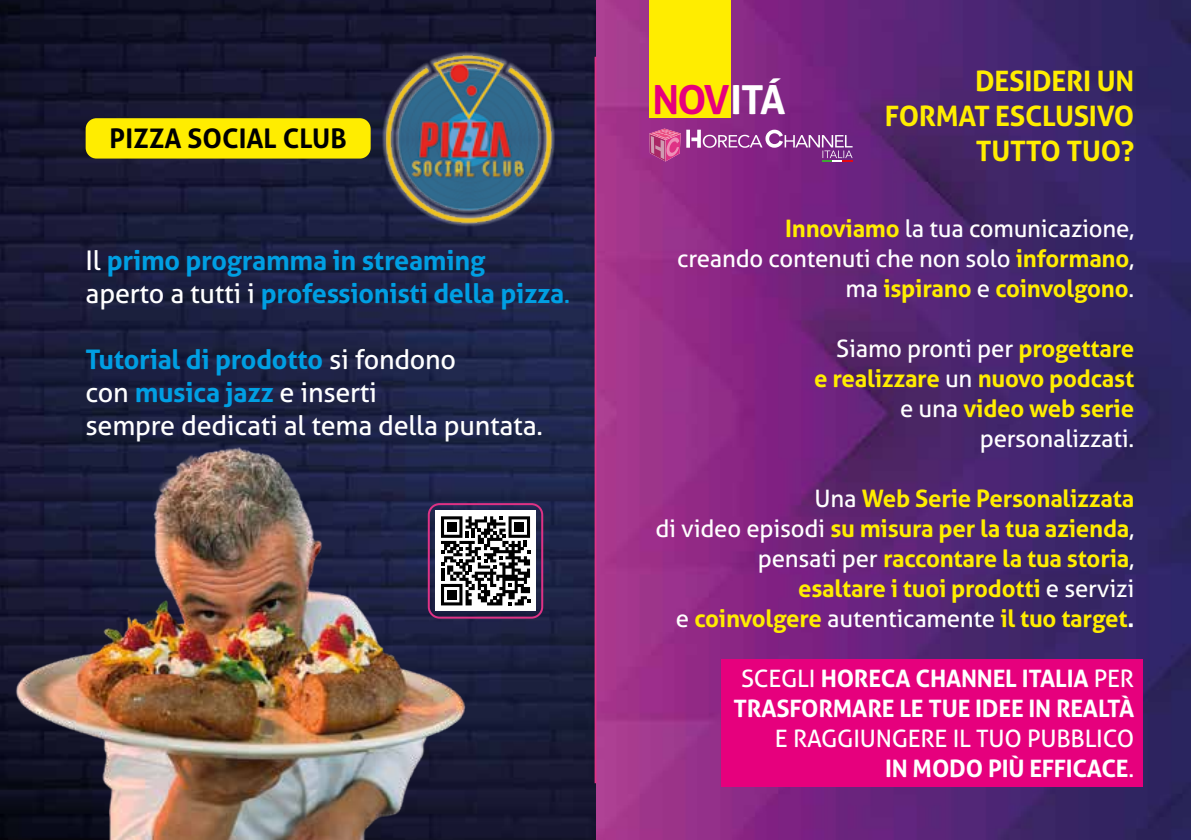
<style>
.page{position:relative;width:1191px;height:840px;background:#fff}
.page>*{position:absolute;margin:0;border:0;box-sizing:border-box;transform-origin:0 0}
.t1{font:700 40px "Aller";letter-spacing:-.04em;color:#e6007d}
.t2{font:700 28.2px/35.2px "Aller";letter-spacing:-.01em;color:#ffed00;text-align:right}
.t3{font:27px/33px "Aller";letter-spacing:-.01em;color:#fff}
.t4{font:700 27px/33px "Aller";letter-spacing:-.01em;color:#009fe3}
.t5{font:700 27px "Aller";color:#000}
.t6{font:700 24px/30px "Aller";letter-spacing:-.01em;color:#ffed00;text-align:right}
.t7{font:24px/30px "Aller";letter-spacing:-.01em;color:#fff;text-align:right}
.t8{font:700 24px/30px "Aller";letter-spacing:-.01em;color:#fff;text-align:center}
.s1{font-weight:400;color:#fff}
.s2{font-weight:400}
.s3{font-weight:700;color:#009fe3}
.s4{color:#fff}
.s5{font-weight:700;color:#ffed00}
.s6{font-weight:700}
</style>
<div class="page">
<img style="left:0;top:0;width:1191px;height:839px">
<div style="left:86px;top:118px;width:285px;height:40px;background:#ffed00;border-radius:11px"></div>
<img style="left:378px;top:48px;width:181px;height:181px">
<div style="left:428px;top:503px;width:115px;height:115px;border:2px solid #df3285;border-radius:11px"></div>
<div style="left:435px;top:510px;width:100px;height:100px;background:#fff"></div>
<svg style="left:474px;top:516px;width:56px;height:89px"></svg>
<img style="left:7px;top:374px;width:467px;height:465px">
<div style="left:649px;top:0;width:82px;height:117px;background:#ffed00"></div>
<svg style="left:649px;top:128px;width:203px;height:33px;background:#9d4996"></svg>
<hr style="left:594px;top:57px;width:2px;height:725px;background:#df3285">
<div style="left:721px;top:659px;width:421px;height:127px;background:#e6007d"></div>
<p class="t5" style="left:110px;top:122px;width:239px">PIZZA SOCIAL CLUB</p>
<p class="t4" style="left:86px;top:243px;width:486px"><span class="s1">Il</span> primo programma in streaming <span class="s1">aperto a tutti i</span> professionisti della pizza<span class="s2">.</span></p>
<p class="t3" style="left:86px;top:342px;width:459px"><span class="s3">Tutorial di prodotto</span> si fondono<br>con <span class="s3">musica jazz</span> e inserti<br>sempre dedicati al tema della puntata.</p>
<h1 class="t1" style="left:652px;top:75px;width:135px">NOV<span class="s4">ITÁ</span></h1>
<p class="t2" style="left:884px;top:63px;width:251px">DESIDERI UN<br>FORMAT ESCLUSIVO<br>TUTTO TUO?</p>
<p class="t7" style="left:677px;top:213px;width:458px"><span class="s5">Innoviamo</span> la tua comunicazione,<br>creando contenuti che non solo <span class="s5">informano</span>, ma <span class="s5">ispirano</span> e <span class="s5">coinvolgono</span>.</p>
<p class="t6" style="left:814px;top:333px;width:321px"><span class="s1">Siamo pronti per</span> progettare<br>e realizzare <span class="s1">un</span> nuovo podcast <span class="s1">e una</span> video web serie <span class="s1">personalizzati.</span></p>
<p class="t6" style="left:655px;top:483px;width:480px"><span class="s1">Una</span> Web Serie Personalizzata<br><span class="s1">di video episodi</span> su misura per la tua azienda<span class="s1">, pensati per</span> raccontare la tua storia<span class="s1">,<br></span>esaltare i tuoi prodotti <span class="s1">e servizi<br>e</span> coinvolgere <span class="s1">autenticamente</span> il tuo target<span class="s4">.</span></p>
<p class="t8" style="left:733px;top:663px;width:402px"><span class="s2">SCEGLI</span> HORECA CHANNEL ITALIA <span class="s2">PER<br></span>TRASFORMARE LE TUE IDEE IN REALTÀ</p>
<p class="t7" style="left:775px;top:723px;width:361px">E RAGGIUNGERE IL TUO PUBBLICO<br><span class="s6">IN MODO PIÙ EFFICACE</span>.</p>
</div>
